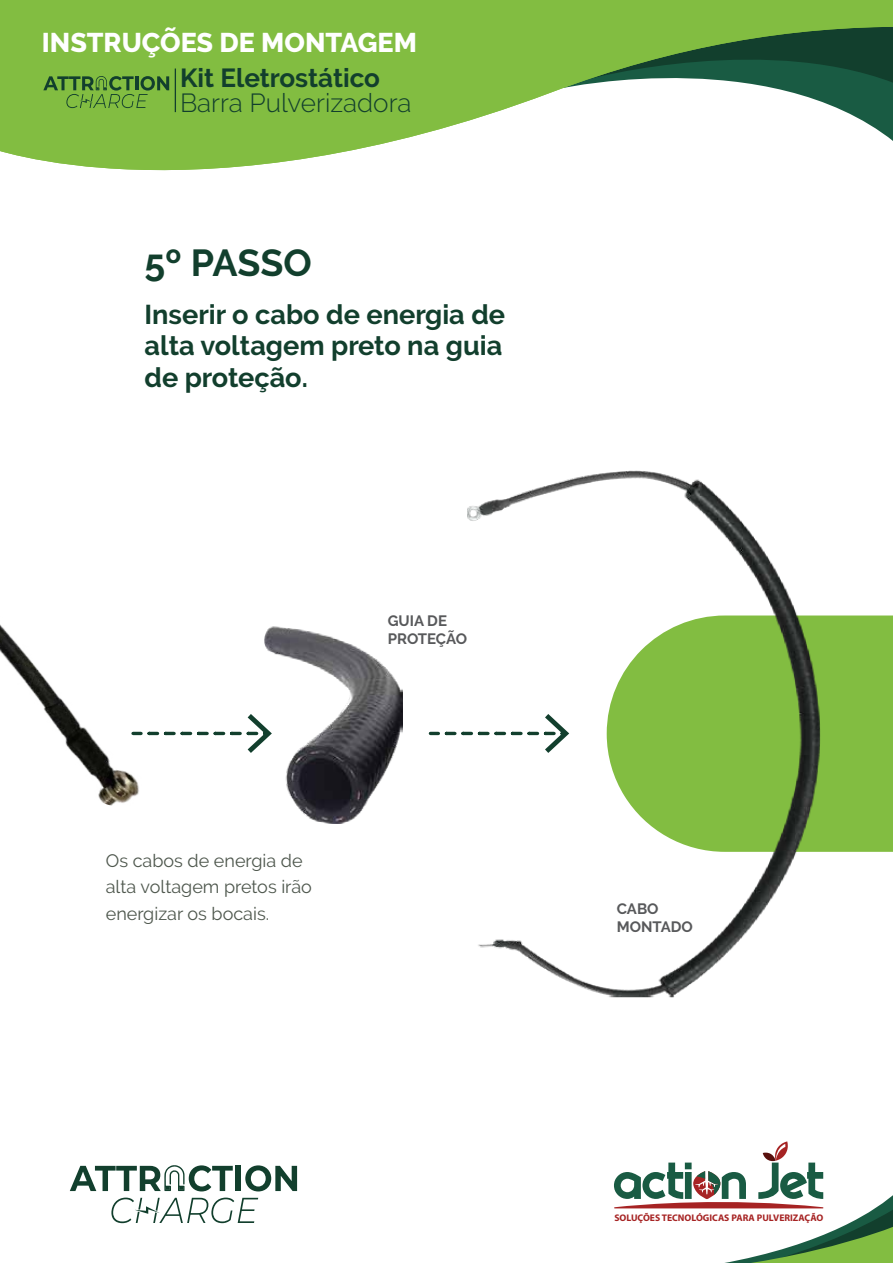
<style>
.page{position:relative;width:893px;height:1263px;background:#fff}
.page>*{position:absolute;margin:0;border:0;box-sizing:border-box;transform-origin:0 0}
.t1{font:700 37.5px "Raleway";color:#123f2d}
.t2{font:700 27.15px/31.5px "Raleway";color:#123f2d;text-align:justify}
.t3{font:800 27px "Raleway";color:#fff}
.t4{font:300 26.1px "Raleway";color:#123f2d}
.t5{font:700 26.1px "Raleway";color:#123f2d}
.t6{font:18px/26.2px "Raleway";color:#4e574d}
.t7{font:700 15px/18px "Raleway";color:#58595b}
.t8{font:700 9.6px "Myriad Pro";color:#a62323}
</style>
<div class="page">
<svg style="left:0;top:0;width:893px;height:171px;fill:#82bd41"></svg>
<div style="left:821px;top:615px;width:72px;height:237px;background:#82bd41"></div>
<svg style="left:614px;top:1141px;width:279px;height:122px"></svg>
<img style="left:467px;top:470px;width:354px;height:527px">
<img style="left:0;top:624px;width:139px;height:182px">
<img style="left:264px;top:626px;width:139px;height:198px">
<svg style="left:133px;top:714px;width:139px;height:39px"></svg>
<svg style="left:430px;top:714px;width:139px;height:39px"></svg>
<hr style="left:175px;top:69px;width:1px;height:43px;background:#123f2d">
<svg style="left:43px;top:76px;width:126px;height:32px;background:#669d3b"></svg>
<div style="left:236px;top:1166px;width:5px;height:25px;background:#123f2d"></div>
<svg style="left:245px;top:1165px;width:52px;height:26px"></svg>
<svg style="left:70px;top:1165px;width:163px;height:26px"></svg>
<svg style="left:111px;top:1197px;width:147px;height:26px"></svg>
<h3 class="t3" style="left:42px;top:27px;width:377px">INSTRUÇÕES DE MONTAGEM</h3>
<h3 class="t5" style="left:180px;top:63px;width:202px">Kit Eletrostático</h3>
<h3 class="t4" style="left:180px;top:88px;width:233px">Barra Pulverizadora</h3>
<h1 class="t1" style="left:144px;top:242px;width:169px">5º PASSO</h1>
<h2 class="t2" style="left:144px;top:299px;width:362px">Inserir o cabo de energia de alta voltagem preto na guia de proteção.</h2>
<p class="t7" style="left:388px;top:612px;width:81px">GUIA DE<br>PROTEÇÃO</p>
<p class="t6" style="left:106px;top:847px;width:208px">Os cabos de energia de alta voltagem pretos irão energizar os bocais.</p>
<p class="t7" style="left:617px;top:900px;width:78px">CABO<br>MONTADO</p>
<p class="t8" style="left:614px;top:1211px;width:211px">SOLUÇÕES TECNOLÓGICAS PARA PULVERIZAÇÃO</p>
</div>
